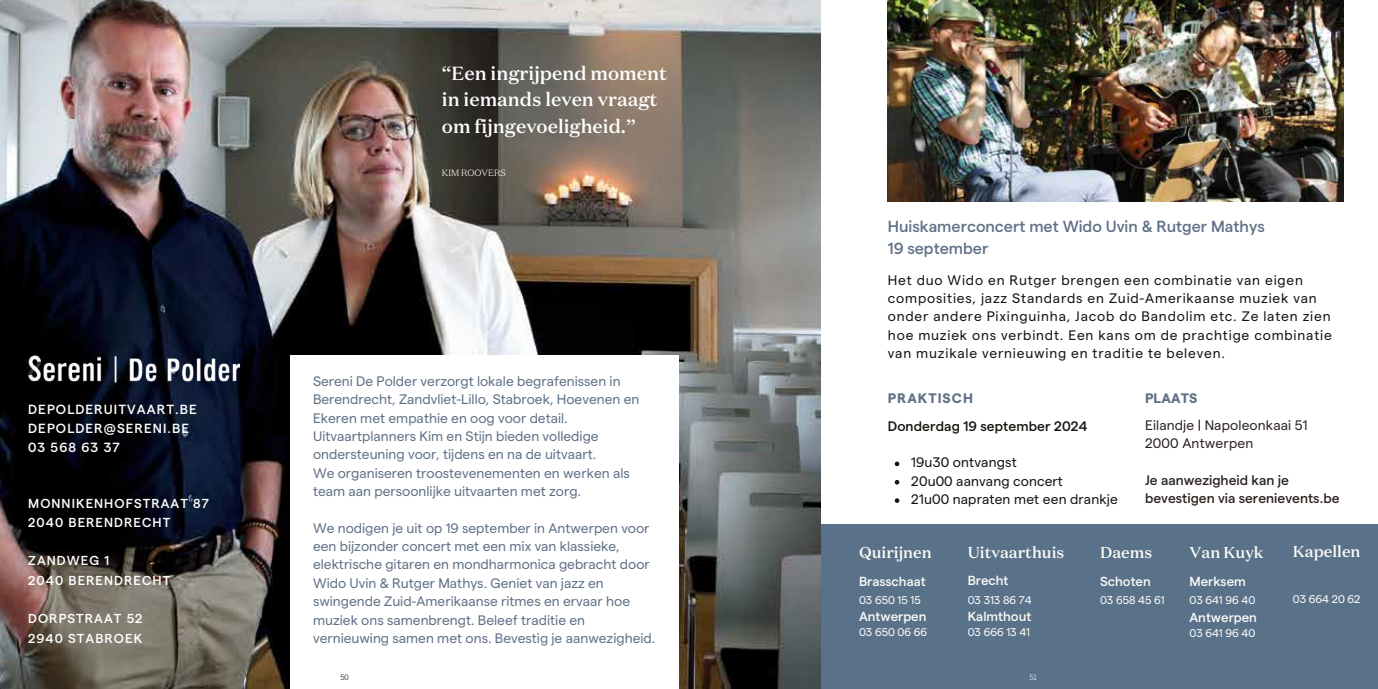
<style>
.page{position:relative;width:1378px;height:689px;background:#fff}
.page>*{position:absolute;margin:0;border:0;box-sizing:border-box;transform-origin:0 0}
.t1{font:500 18.9px/26.4px "Domaine Text";color:#fff}
.t2{font:500 16.05px/21.8px "Matter";color:#5f7187}
.t3{font:500 15.75px "Domaine Text";color:#fdfaf7}
.t4{font:13.8px/18.3px "Matter";color:#5f7187}
.t5{font:13.8px/18.3px "Matter";letter-spacing:.06em;color:#16130e}
.t6{font:13.8px/18.3px "Matter";letter-spacing:.01em;color:#16130e}
.t7{font:500 13.8px/18.3px "Matter";color:#2c2421}
.t8{font:13.8px/18.3px "Matter";letter-spacing:.01em;color:#2c2421}
.t9{font:500 13.8px "Matter";letter-spacing:.01em;color:#16130e}
.t10{font:700 13.8px "Matter";letter-spacing:.075em;color:#5f7187}
.t11{font:500 13.2px "Matter";color:#fdfaf7}
.t12{font:500 13.2px/19.4px "Matter";letter-spacing:.08em;color:#fff}
.t13{font:500 13.05px/19.4px "Matter";letter-spacing:.08em;color:#fff}
.t14{font:11.1px "Matter";color:#fdfaf7}
.t15{font:300 9px "Domaine Text";color:#fff}
.t16{font:300 7.5px "Trade Gothic LT Std";color:#000}
.t17{font:300 7.5px "Trade Gothic LT Std";color:#fff}
</style>
<div class="page">
<img style="left:0;top:0;width:689px;height:689px">
<div style="left:290px;top:355px;width:389px;height:334px;background:#fff"></div>
<img style="left:28px;top:356px;width:212px;height:28px">
<svg style="left:689px;top:0;width:133px;height:689px;background:#727371"></svg>
<div style="left:822px;top:525px;width:556px;height:164px;background:#59728a"></div>
<img style="left:888px;top:0;width:455px;height:202px">
<svg style="left:895px;top:461px;width:4px;height:5px"></svg>
<svg style="left:895px;top:480px;width:4px;height:4px"></svg>
<svg style="left:895px;top:498px;width:4px;height:5px"></svg>
<p class="t12" style="left:28px;top:398px;width:170px">DEPOLDERUITVAART.BE<br>DEPOLDER@SERENI.BE<br>03 568 63 37</p>
<p class="t13" style="left:28px;top:492px;width:182px">MONNIKENHOFSTRAAT 87<br>2040 BERENDRECHT</p>
<p class="t13" style="left:28px;top:550px;width:144px">ZANDWEG 1<br>2040 BERENDRECHT</p>
<p class="t13" style="left:28px;top:608px;width:116px">DORPSTRAAT 52<br>2940 STABROEK</p>
<h1 class="t1" style="left:442px;top:60px;width:227px">“Een ingrijpend moment in iemands leven vraagt om fijngevoeligheid.”</h1>
<p class="t15" style="left:442px;top:167px;width:65px">KIM ROOVERS</p>
<p class="t4" style="left:313px;top:371px;width:328px">Sereni De Polder verzorgt lokale begrafenissen in Berendrecht, Zandvliet-Lillo, Stabroek, Hoevenen en Ekeren met empathie en oog voor detail.<br>Uitvaartplanners Kim en Stijn bieden volledige ondersteuning voor, tijdens en na de uitvaart.<br>We organiseren troostevenementen en werken als team aan persoonlijke uitvaarten met zorg.</p>
<p class="t4" style="left:313px;top:517px;width:344px">We nodigen je uit op 19 september in Antwerpen voor een bijzonder concert met een mix van klassieke, elektrische gitaren en mondharmonica gebracht door Wido Uvin &amp; Rutger Mathys. Geniet van jazz en swingende Zuid-Amerikaanse ritmes en ervaar hoe muziek ons samenbrengt. Beleef traditie en vernieuwing samen met ons. Bevestig je aanwezigheid.</p>
<p class="t2" style="left:888px;top:214px;width:378px">Huiskamerconcert met Wido Uvin &amp; Rutger Mathys<br>19 september</p>
<p class="t5" style="left:888px;top:269px;width:445px">Het duo Wido en Rutger brengen een combinatie van eigen composities, jazz Standards en Zuid-Amerikaanse muziek van onder andere Pixinguinha, Jacob do Bandolim etc. Ze laten zien hoe muziek ons verbindt. Een kans om de prachtige combinatie van muzikale vernieuwing en traditie te beleven.</p>
<p class="t10" style="left:888px;top:388px;width:87px">PRAKTISCH</p>
<p class="t10" style="left:1145px;top:388px;width:54px">PLAATS</p>
<p class="t9" style="left:888px;top:415px;width:201px">Donderdag 19 september 2024</p>
<p class="t6" style="left:911px;top:452px;width:208px">19u30 ontvangst<br>20u00 aanvang concert<br>21u00 napraten met een drankje</p>
<p class="t8" style="left:1145px;top:415px;width:164px">Eilandje | Napoleonkaai 51<br>2000 Antwerpen</p>
<p class="t7" style="left:1145px;top:470px;width:196px">Je aanwezigheid kan je bevestigen via serenievents.be</p>
<p class="t3" style="left:859px;top:542px;width:74px">Quirijnen</p>
<p class="t11" style="left:859px;top:571px;width:68px">Brasschaat</p>
<p class="t14" style="left:859px;top:591px;width:63px">03 650 15 15</p>
<p class="t11" style="left:859px;top:607px;width:69px">Antwerpen</p>
<p class="t14" style="left:859px;top:624px;width:70px">03 650 06 66</p>
<p class="t3" style="left:967px;top:542px;width:98px">Uitvaarthuis</p>
<p class="t11" style="left:967px;top:571px;width:42px">Brecht</p>
<p class="t14" style="left:967px;top:591px;width:66px">03 313 86 74</p>
<p class="t11" style="left:967px;top:607px;width:65px">Kalmthout</p>
<p class="t14" style="left:967px;top:624px;width:64px">03 666 13 41</p>
<p class="t3" style="left:1100px;top:542px;width:54px">Daems</p>
<p class="t11" style="left:1100px;top:571px;width:52px">Schoten</p>
<p class="t3" style="left:1189px;top:542px;width:75px">Van Kuyk</p>
<p class="t11" style="left:1189px;top:571px;width:58px">Merksem</p>
<p class="t3" style="left:1293px;top:541px;width:69px">Kapellen</p>
<p class="t14" style="left:1100px;top:592px;width:66px">03 658 45 61</p>
<p class="t14" style="left:1189px;top:592px;width:67px">03 641 96 40</p>
<p class="t11" style="left:1189px;top:607px;width:69px">Antwerpen</p>
<p class="t14" style="left:1189px;top:624px;width:67px">03 641 96 40</p>
<p class="t14" style="left:1293px;top:591px;width:69px">03 664 20 62</p>
<p class="t16" style="left:340px;top:672px;width:10px">50</p>
<p class="t17" style="left:1029px;top:672px;width:9px">51</p>
</div>
